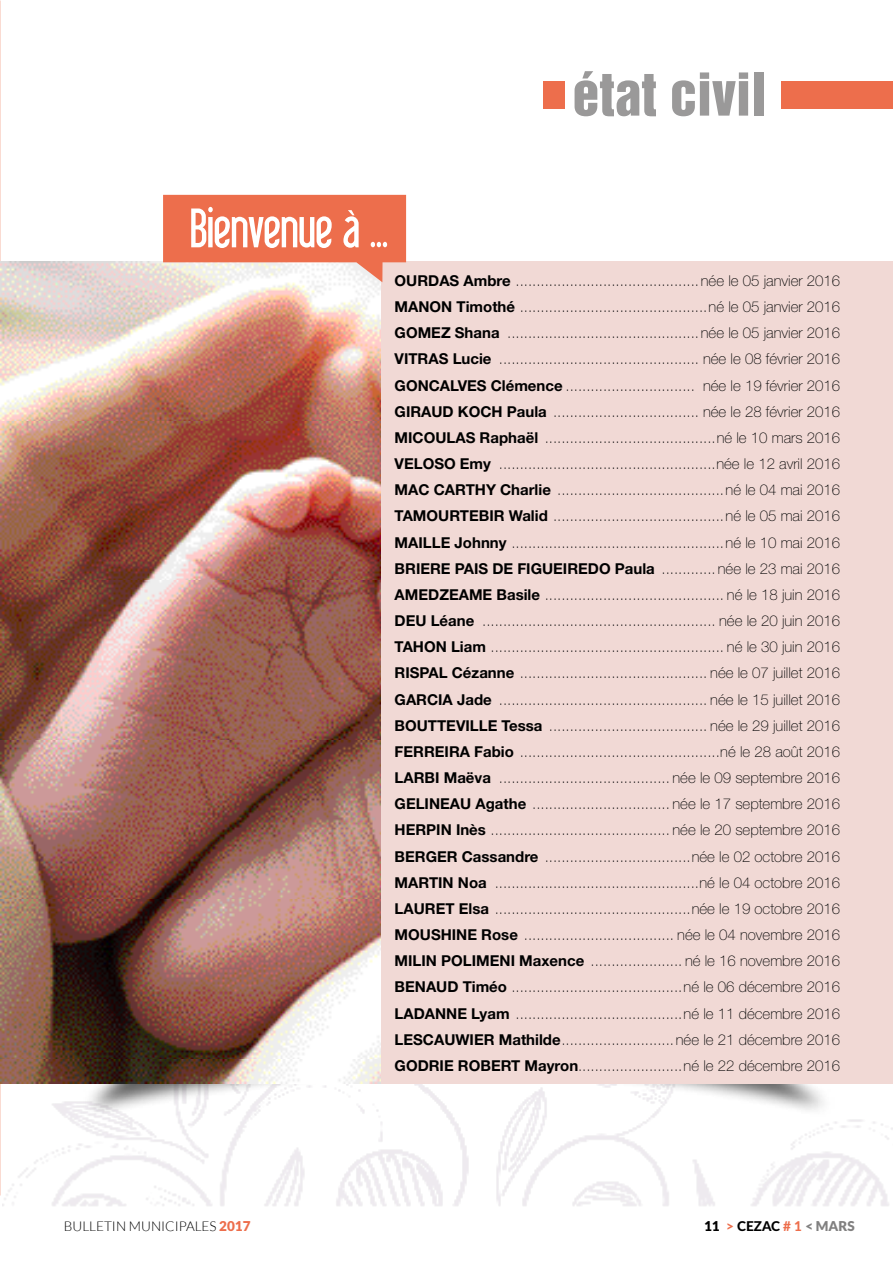
<style>
.page{position:relative;width:893px;height:1263px;background:#fff}
.page>*{position:absolute;margin:0;border:0;box-sizing:border-box;transform-origin:0 0}
.t1{font:54px "Libel Suit";color:#fff}
.t2{font:54px "Helvetica Inserat LT";color:#9a9999}
.t3{font:100 15px/26.1px "Helvetica Neue LT";color:#000;text-align:justify}
.t4{font:300 13.5px "Lato";color:#000}
.t5{font:800 13.5px "Lato";color:#000}
.s1{font-weight:700}
.s2{font-weight:900;color:#ed6e4c}
.s3{font-weight:900}
.s4{color:#ed6e4c}
.s5{font-weight:900;color:#818080}
</style>
<div class="page">
<img style="left:3px;top:1101px;width:890px;height:105px">
<div style="left:543px;top:81px;width:22px;height:27px;background:#ed6e4c"></div>
<div style="left:781px;top:81px;width:112px;height:27px;background:#ed6e4c"></div>
<div style="left:81px;top:976px;width:754px;height:142px;background:#000;opacity:.63"></div>
<img style="left:0;top:261px;width:382px;height:823px">
<div style="left:382px;top:261px;width:511px;height:823px;background:#f1d9d5"></div>
<svg style="left:163px;top:195px;width:243px;height:87px;background:#ee896e"></svg>
<h1 class="t1" style="left:190px;top:199px;width:199px">Bienvenue à ...</h1>
<h1 class="t2" style="left:572px;top:62px;width:195px">état civil</h1>
<p class="t3" style="left:395px;top:268px;width:447px"><span class="s1">OURDAS Ambre</span> ............................................née le 05 janvier 2016<br><span class="s1">MANON Timothé</span> .............................................né le 05 janvier 2016<br><span class="s1">GOMEZ Shana</span> ..............................................née le 05 janvier 2016<br><span class="s1">VITRAS Lucie</span> ................................................ née le 08 février 2016<br><span class="s1">GONCALVES Clémence</span> ............................... née le 19 février 2016<br><span class="s1">GIRAUD KOCH Paula</span> ................................... née le 28 février 2016<br><span class="s1">MICOULAS Raphaël</span> .........................................né le 10 mars 2016<br><span class="s1">VELOSO Emy</span> ....................................................née le 12 avril 2016<br><span class="s1">MAC CARTHY Charlie</span> ........................................né le 04 mai 2016<br><span class="s1">TAMOURTEBIR Walid</span> .........................................né le 05 mai 2016<br><span class="s1">MAILLE Johnny</span> ...................................................né le 10 mai 2016<br><span class="s1">BRIERE PAIS DE FIGUEIREDO Paula</span> ............. née le 23 mai 2016<br><span class="s1">AMEDZEAME Basile</span> ........................................... né le 18 juin 2016<br><span class="s1">DEU Léane</span> ........................................................ née le 20 juin 2016<br><span class="s1">TAHON Liam</span> ........................................................ né le 30 juin 2016<br><span class="s1">RISPAL Cézanne</span> ............................................. née le 07 juillet 2016<br><span class="s1">GARCIA Jade</span> .................................................. née le 15 juillet 2016<br><span class="s1">BOUTTEVILLE Tessa</span> ...................................... née le 29 juillet 2016<br><span class="s1">FERREIRA Fabio</span> ................................................né le 28 août 2016<br><span class="s1">LARBI Maëva</span> ......................................... née le 09 septembre 2016<br><span class="s1">GELINEAU Agathe</span> ................................. née le 17 septembre 2016<br><span class="s1">HERPIN Inès</span> ........................................... née le 20 septembre 2016<br><span class="s1">BERGER Cassandre</span> ...................................née le 02 octobre 2016<br><span class="s1">MARTIN Noa</span> .................................................né le 04 octobre 2016<br><span class="s1">LAURET Elsa</span> ...............................................née le 19 octobre 2016<br><span class="s1">MOUSHINE Rose</span> .................................... née le 04 novembre 2016<br><span class="s1">MILIN POLIMENI Maxence</span> ...................... né le 16 novembre 2016<br><span class="s1">BENAUD Timéo</span> .........................................né le 06 décembre 2016<br><span class="s1">LADANNE Lyam</span> ........................................né le 11 décembre 2016<br><span class="s1">LESCAUWIER Mathilde</span>...........................née le 21 décembre 2016<br><span class="s1">GODRIE ROBERT Mayron</span>.........................né le 22 décembre 2016</p>
<p class="t4" style="left:64px;top:1219px;width:188px">BULLETIN MUNICIPALES <span class="s2">2017</span></p>
<p class="t5" style="left:704px;top:1216px;width:152px"><span class="s3">11</span> <span class="s4">&gt;</span> CEZAC <span class="s4"># 1</span> <span class="s5">&lt; MARS</span></p>
</div>
